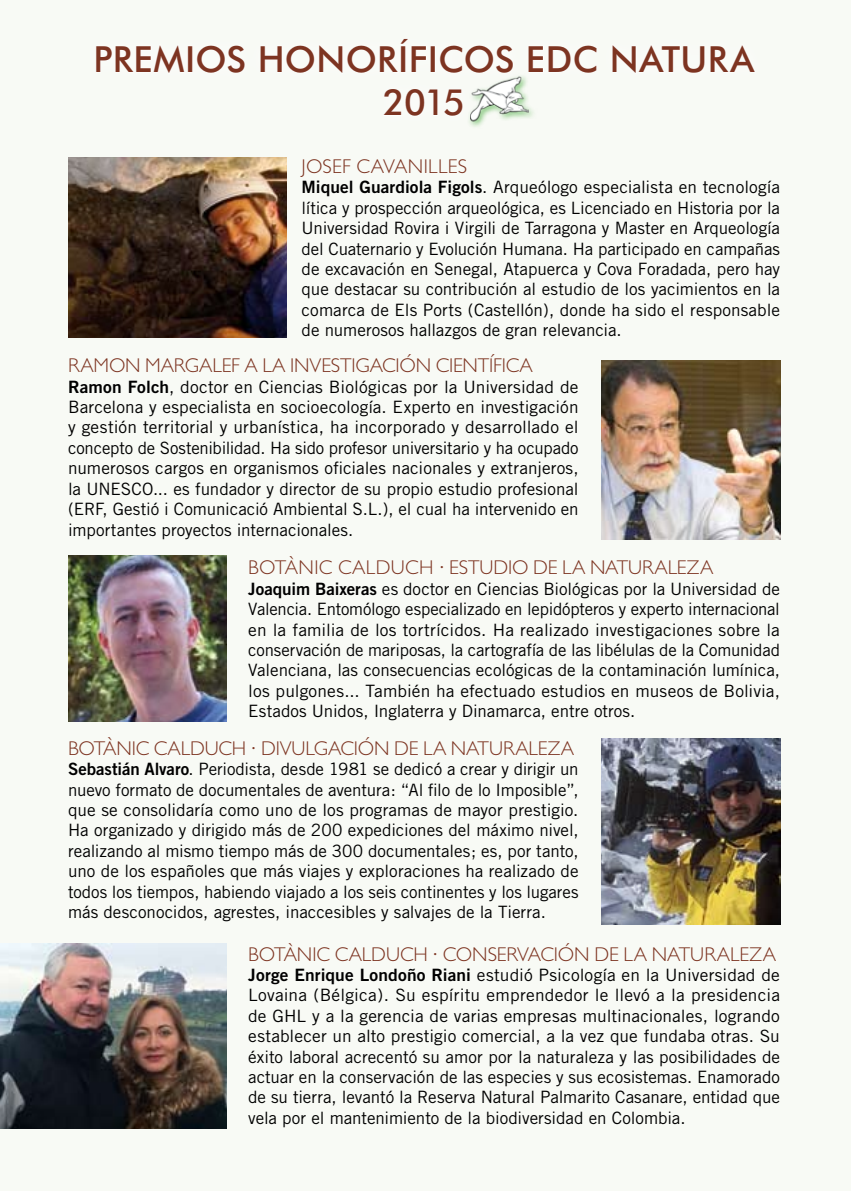
<style>
.page{position:relative;width:851px;height:1191px;background:#fff}
.page>*{position:absolute;margin:0;border:0;box-sizing:border-box;transform-origin:0 0}
.t1{font:500 36px/43.2px "Futura BT";letter-spacing:.01em;color:#7d3421;text-align:center}
.t2{font:300 20px "Gill Sans";letter-spacing:-.005em;color:#7d3421}
.t3{font:300 20px "Gill Sans";letter-spacing:.015em;color:#7d3421}
.t4{font:17px/20.4px "Trade Gothic";color:#000;text-align:justify}
.s1{font-family:"Trade Gothic Bold Two"}
</style>
<div class="page">
<div style="left:0;top:0;width:850px;height:1191px;background:#f8faf5"></div>
<img style="left:0;top:944px;width:227px;height:184px">
<img style="left:68px;top:555px;width:159px;height:166px">
<img style="left:68px;top:158px;width:218px;height:180px">
<img style="left:601px;top:361px;width:179px;height:178px">
<img style="left:601px;top:738px;width:179px;height:186px">
<div style="left:83px;top:25px;width:763px;height:136px;background:#f8faf5"></div>
<img style="left:470px;top:76px;width:58px;height:51px">
<h1 class="t1" style="left:94px;top:37px;width:662px">PREMIOS HONORÍFICOS EDC NATURA<br>2015</h1>
<p class="t3" style="left:301px;top:155px;width:167px">JOSEF CAVANILLES</p>
<p class="t4" style="left:301px;top:177px;width:480px"><span class="s1">Miquel Guardiola Figols</span>. Arqueólogo especialista en tecnología lítica y prospección arqueológica, es Licenciado en Historia por la Universidad Rovira i Virgili de Tarragona y Master en Arqueología del Cuaternario y Evolución Humana. Ha participado en campañas de excavación en Senegal, Atapuerca y Cova Foradada, pero hay que destacar su contribución al estudio de los yacimientos en la comarca de Els Ports (Castellón), donde ha sido el responsable de numerosos hallazgos de gran relevancia.</p>
<p class="t2" style="left:68px;top:354px;width:466px">RAMON MARGALEF A LA INVESTIGACIÓN CIENTÍFICA</p>
<p class="t4" style="left:68px;top:376px;width:512px"><span class="s1">Ramon Folch</span>, doctor en Ciencias Biológicas por la Universidad de Barcelona y especialista en socioecología. Experto en investigación y gestión territorial y urbanística, ha incorporado y desarrollado el concepto de Sostenibilidad. Ha sido profesor universitario y ha ocupado numerosos cargos en organismos oficiales nacionales y extranjeros, la UNESCO... es fundador y director de su propio estudio profesional (ERF, Gestió i Comunicació Ambiental S.L.), el cual ha intervenido en importantes proyectos internacionales.</p>
<p class="t2" style="left:248px;top:556px;width:466px">BOTÀNIC CALDUCH · ESTUDIO DE LA NATURALEZA</p>
<p class="t4" style="left:248px;top:578px;width:533px"><span class="s1">Joaquim Baixeras</span> es doctor en Ciencias Biológicas por la Universidad de Valencia. Entomólogo especializado en lepidópteros y experto internacional en la familia de los tortrícidos. Ha realizado investigaciones sobre la conservación de mariposas, la cartografía de las libélulas de la Comunidad Valenciana, las consecuencias ecológicas de la contaminación lumínica, los pulgones... También ha efectuado estudios en museos de Bolivia, Estados Unidos, Inglaterra y Dinamarca, entre otros.</p>
<p class="t2" style="left:68px;top:737px;width:507px">BOTÀNIC CALDUCH · DIVULGACIÓN DE LA NATURALEZA</p>
<p class="t4" style="left:68px;top:758px;width:512px"><span class="s1">Sebastián Alvaro</span>. Periodista, desde 1981 se dedicó a crear y dirigir un nuevo formato de documentales de aventura: “Al filo de lo Imposible”, que se consolidaría como uno de los programas de mayor prestigio.<br>Ha organizado y dirigido más de 200 expediciones del máximo nivel, realizando al mismo tiempo más de 300 documentales; es, por tanto, uno de los españoles que más viajes y exploraciones ha realizado de todos los tiempos, habiendo viajado a los seis continentes y los lugares más desconocidos, agrestes, inaccesibles y salvajes de la Tierra.</p>
<p class="t2" style="left:248px;top:942px;width:529px">BOTÀNIC CALDUCH · CONSERVACIÓN DE LA NATURALEZA</p>
<p class="t4" style="left:248px;top:964px;width:533px"><span class="s1">Jorge Enrique Londoño Riani</span> estudió Psicología en la Universidad de Lovaina (Bélgica). Su espíritu emprendedor le llevó a la presidencia de GHL y a la gerencia de varias empresas multinacionales, logrando establecer un alto prestigio comercial, a la vez que fundaba otras. Su éxito laboral acrecentó su amor por la naturaleza y las posibilidades de actuar en la conservación de las especies y sus ecosistemas. Enamorado de su tierra, levantó la Reserva Natural Palmarito Casanare, entidad que vela por el mantenimiento de la biodiversidad en Colombia.</p>
</div>
